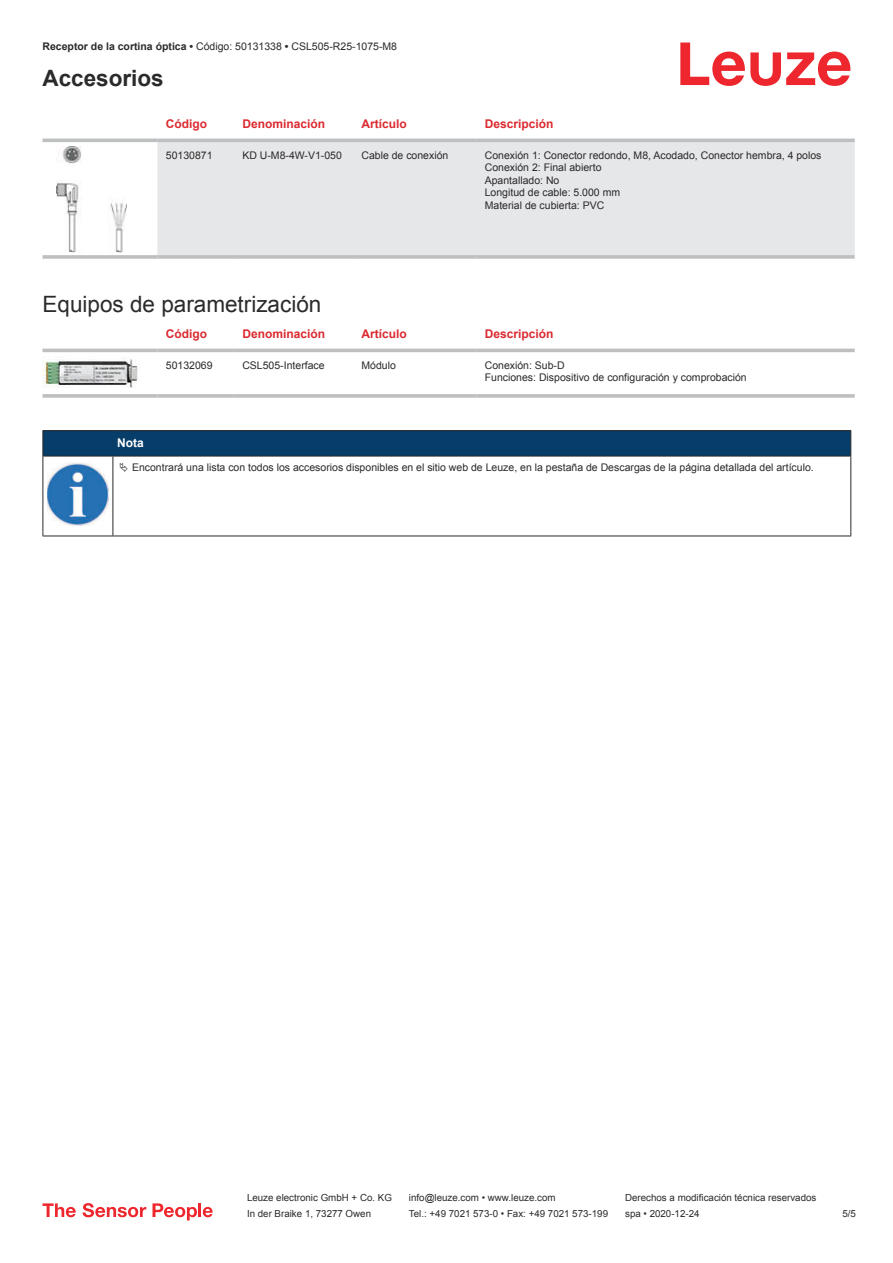
<style>
.page{position:relative;width:893px;height:1263px;background:#fff}
.page>*{position:absolute;margin:0;border:0;box-sizing:border-box;transform-origin:0 0}
.t1{font:22.5px "Arial";color:#2b292a}
.t2{font:700 22.5px "Arial";color:#2b292a}
.t3{font:700 12px "Arial";color:#db2a30}
.t4{font:700 12px "Arial";color:#fff}
.t5{font:10.5px/12.6px "Arial";color:#2b292a}
.t6{font:9.75px "Arial";color:#2b292a}
.s1{font-weight:700}
</style>
<div class="page">
<svg style="left:680px;top:43px;width:170px;height:43px"></svg>
<svg style="left:43px;top:138px;width:812px;height:72px"></svg>
<div style="left:157px;top:142px;width:698px;height:113px;background:#e6e7e9"></div>
<hr style="left:43px;top:139px;width:114px;height:3px;background:#bdbfc1">
<hr style="left:157px;top:139px;width:77px;height:3px;background:#bdbfc1">
<hr style="left:234px;top:139px;width:119px;height:3px;background:#bdbfc1">
<hr style="left:353px;top:139px;width:123px;height:3px;background:#bdbfc1">
<hr style="left:476px;top:139px;width:379px;height:3px;background:#bdbfc1">
<svg style="left:43px;top:255px;width:114px;height:4px"></svg>
<hr style="left:157px;top:255px;width:77px;height:4px;background:#bdbfc1">
<svg style="left:234px;top:255px;width:119px;height:4px"></svg>
<svg style="left:353px;top:255px;width:123px;height:4px"></svg>
<hr style="left:476px;top:255px;width:379px;height:4px;background:#bdbfc1">
<img style="left:56px;top:146px;width:70px;height:107px">
<svg style="left:43px;top:348px;width:812px;height:5px;fill:#efeff0"></svg>
<hr style="left:43px;top:349px;width:114px;height:3px;background:#bdbfc1">
<hr style="left:157px;top:349px;width:77px;height:3px;background:#bdbfc1">
<hr style="left:234px;top:349px;width:119px;height:3px;background:#bdbfc1">
<hr style="left:353px;top:349px;width:123px;height:3px;background:#bdbfc1">
<hr style="left:476px;top:349px;width:379px;height:3px;background:#bdbfc1">
<svg style="left:43px;top:394px;width:114px;height:4px"></svg>
<hr style="left:157px;top:394px;width:77px;height:4px;background:#c5c6c8">
<svg style="left:234px;top:394px;width:119px;height:4px"></svg>
<svg style="left:353px;top:394px;width:123px;height:4px"></svg>
<hr style="left:476px;top:394px;width:379px;height:4px;background:#c5c6c8">
<img style="left:43px;top:356px;width:95px;height:32px">
<svg style="left:44px;top:457px;width:806px;height:79px"></svg>
<hr style="left:43px;top:430px;width:70px;height:1px;background:#2b292a">
<hr style="left:43px;top:456px;width:70px;height:1px;background:#2b292a">
<hr style="left:113px;top:430px;width:738px;height:1px;background:#2b292a">
<div style="left:43px;top:431px;width:808px;height:25px;background:#063d69"></div>
<hr style="left:113px;top:456px;width:738px;height:1px;background:#2b292a">
<hr style="left:43px;top:456px;width:1px;height:75px;background:#2b292a">
<hr style="left:113px;top:456px;width:1px;height:75px;background:#2b292a">
<hr style="left:850px;top:456px;width:1px;height:75px;background:#2b292a">
<hr style="left:43px;top:536px;width:70px;height:1px;background:#2b292a">
<hr style="left:113px;top:536px;width:738px;height:1px;background:#2b292a">
<img style="left:47px;top:462px;width:61px;height:63px">
<div style="left:115px;top:457px;width:734px;height:20px;background:#fff"></div>
<svg style="left:43px;top:1203px;width:33px;height:14px"></svg>
<svg style="left:83px;top:1203px;width:63px;height:14px"></svg>
<svg style="left:153px;top:1203px;width:44px;height:17px"></svg>
<hr style="left:198px;top:1203px;width:3px;height:14px;background:#ed272d">
<svg style="left:203px;top:1207px;width:10px;height:10px"></svg>
<p class="t5" style="left:43px;top:41px;width:356px"><span class="s1">Receptor de la cortina óptica •</span> Código: 50131338 <span class="s1">•</span> CSL505-R25-1075-M8</p>
<h1 class="t2" style="left:43px;top:70px;width:123px">Accesorios</h1>
<p class="t3" style="left:166px;top:119px;width:43px">Código</p>
<p class="t3" style="left:242px;top:119px;width:84px">Denominación</p>
<p class="t3" style="left:361px;top:119px;width:47px">Artículo</p>
<p class="t3" style="left:485px;top:119px;width:70px">Descripción</p>
<p class="t5" style="left:166px;top:150px;width:48px">50130871</p>
<p class="t5" style="left:242px;top:150px;width:101px">KD U-M8-4W-V1-050</p>
<p class="t5" style="left:361px;top:150px;width:88px">Cable de conexión</p>
<p class="t5" style="left:485px;top:150px;width:338px">Conexión 1: Conector redondo, M8, Acodado, Conector hembra, 4 polos<br>Conexión 2: Final abierto<br>Apantallado: No<br>Longitud de cable: 5.000 mm<br>Material de cubierta: PVC</p>
<h1 class="t1" style="left:43px;top:295px;width:280px">Equipos de parametrización</h1>
<p class="t3" style="left:166px;top:329px;width:43px">Código</p>
<p class="t3" style="left:242px;top:329px;width:84px">Denominación</p>
<p class="t3" style="left:361px;top:329px;width:47px">Artículo</p>
<p class="t3" style="left:485px;top:329px;width:70px">Descripción</p>
<p class="t5" style="left:166px;top:360px;width:48px">50132069</p>
<p class="t5" style="left:242px;top:360px;width:84px">CSL505-Interface</p>
<p class="t5" style="left:361px;top:360px;width:36px">Módulo</p>
<p class="t5" style="left:485px;top:360px;width:264px">Conexión: Sub-D<br>Funciones: Dispositivo de configuración y comprobación</p>
<p class="t4" style="left:117px;top:439px;width:28px">Nota</p>
<p class="t5" style="left:132px;top:462px;width:683px">Encontrará una lista con todos los accesorios disponibles en el sitio web de Leuze, en la pestaña de Descargas de la página detallada del artículo.</p>
<p class="t6" style="left:247px;top:1194px;width:146px">Leuze electronic GmbH + Co. KG</p>
<p class="t6" style="left:409px;top:1194px;width:148px">info@leuze.com • www.leuze.com</p>
<p class="t6" style="left:625px;top:1194px;width:193px">Derechos a modificación técnica reservados</p>
<p class="t6" style="left:247px;top:1210px;width:126px">In der Braike 1, 73277 Owen</p>
<p class="t6" style="left:409px;top:1210px;width:201px">Tel.: +49 7021 573-0 • Fax: +49 7021 573-199</p>
<p class="t6" style="left:625px;top:1210px;width:76px">spa • 2020-12-24</p>
<p class="t6" style="left:842px;top:1210px;width:15px">5 /5</p>
</div>
